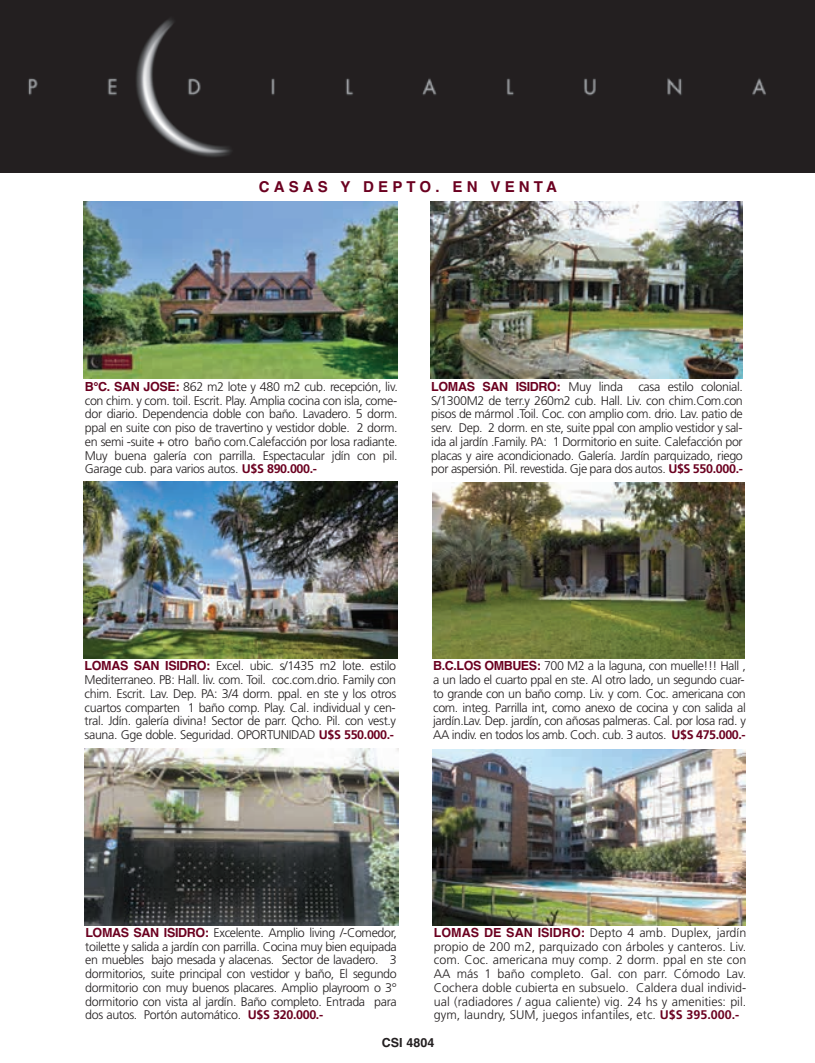
<style>
.page{position:relative;width:815px;height:1063px;background:#fff}
.page>*{position:absolute;margin:0;border:0;box-sizing:border-box;transform-origin:0 0}
.t1{font:700 15px "Helvetica";letter-spacing:.28em;color:#6b0020}
.t2{font:300 12.5px/13.8px "Frutiger";letter-spacing:-.03em;color:#231f20;text-align:justify}
.t3{font:700 12.5px "Helvetica";color:#231f20}
.s1{font-family:"Helvetica";font-weight:700;color:#6b0020}
.s2{font-weight:700;color:#6b0020}
</style>
<div class="page">
<img style="left:84px;top:201px;width:313px;height:177px">
<img style="left:84px;top:482px;width:313px;height:177px">
<img style="left:432px;top:482px;width:313px;height:177px">
<img style="left:430px;top:201px;width:312px;height:177px">
<div style="left:0;top:0;width:815px;height:173px;background:#231f20"></div>
<img style="left:85px;top:748px;width:313px;height:178px">
<img style="left:433px;top:749px;width:312px;height:177px">
<p class="t1" style="left:259px;top:178px;width:300px">CASAS Y DEPTO. EN VENTA</p>
<p class="t2" style="left:85px;top:381px;width:314px"><span class="s1">B°C. SAN JOSE:</span> 862 m2 lote y 480 m2 cub. recepción, liv. con chim. y com. toil. Escrit. Play. Amplia cocina con isla, come&shy;dor diario. Dependencia doble con baño. Lavadero. 5 dorm. ppal en suite con piso de travertino y vestidor doble. 2 dorm. en semi -suite + otro baño com.Calefacción por losa radiante.<br>Muy buena galería con parrilla. Espectacular jdín con pil.<br>Garage cub. para varios autos. <span class="s2">U$S 890.000.-</span></p>
<p class="t2" style="left:431px;top:381px;width:313px"><span class="s1">LOMAS SAN ISIDRO:</span> Muy linda casa estilo colonial.<br>S/1300M2 de terr.y 260m2 cub. Hall. Liv. con chim.Com.con pisos de mármol .Toil. Coc. con amplio com. drio. Lav. patio de serv. Dep. 2 dorm. en ste, suite ppal con amplio vestidor y sal&shy;ida al jardín .Family. PA: 1 Dormitorio en suite. Calefacción por placas y aire acondicionado. Galería. Jardín parquizado, riego por aspersión. Pil. revestida. Gje para dos autos. <span class="s2">U$S 550.000.-</span></p>
<p class="t2" style="left:85px;top:660px;width:313px"><span class="s1">LOMAS SAN ISIDRO:</span> Excel. ubic. s/1435 m2 lote. estilo Mediterraneo. PB: Hall. liv. com. Toil. coc.com.drio. Family con chim. Escrit. Lav. Dep. PA: 3/4 dorm. ppal. en ste y los otros cuartos comparten 1 baño comp. Play. Cal. individual y cen&shy;tral. Jdín. galería divina! Sector de parr. Qcho. Pil. con vest.y sauna. Gge doble. Seguridad. OPORTUNIDAD <span class="s2">U$S 550.000.-</span></p>
<p class="t2" style="left:433px;top:660px;width:314px"><span class="s1">B.C.LOS OMBUES:</span> 700 M2 a la laguna, con muelle!!! Hall , a un lado el cuarto ppal en ste. Al otro lado, un segundo cuar&shy;to grande con un baño comp. Liv. y com. Coc. americana con com. integ. Parrilla int, como anexo de cocina y con salida al jardín.Lav. Dep. jardín, con añosas palmeras. Cal. por losa rad. y AA indiv. en todos los amb. Coch. cub. 3 autos. <span class="s2">U$S 475.000.-</span></p>
<p class="t2" style="left:85px;top:927px;width:313px"><span class="s1">LOMAS SAN ISIDRO:</span> Excelente. Amplio living /-Comedor, toilette y salida a jardín con parrilla. Cocina muy bien equipada en muebles bajo mesada y alacenas. Sector de lavadero. 3 dormitorios, suite principal con vestidor y baño, El segundo dormitorio con muy buenos placares. Amplio playroom o 3° dormitorio con vista al jardín. Baño completo. Entrada para dos autos. Portón automático. <span class="s2">U$S 320.000.-</span></p>
<p class="t2" style="left:434px;top:927px;width:314px"><span class="s1">LOMAS DE SAN ISIDRO:</span> Depto 4 amb. Duplex, jardín propio de 200 m2, parquizado con árboles y canteros. Liv. com. Coc. americana muy comp. 2 dorm. ppal en ste con AA más 1 baño completo. Gal. con parr. Cómodo Lav.<br>Cochera doble cubierta en subsuelo. Caldera dual individ&shy;ual (radiadores / agua caliente) vig. 24 hs y amenities: pil. gym, laundry, SUM, juegos infantiles, etc. <span class="s2">U$S 395.000.-</span></p>
<p class="t3" style="left:382px;top:1035px;width:54px">CSI 4804</p>
</div>
